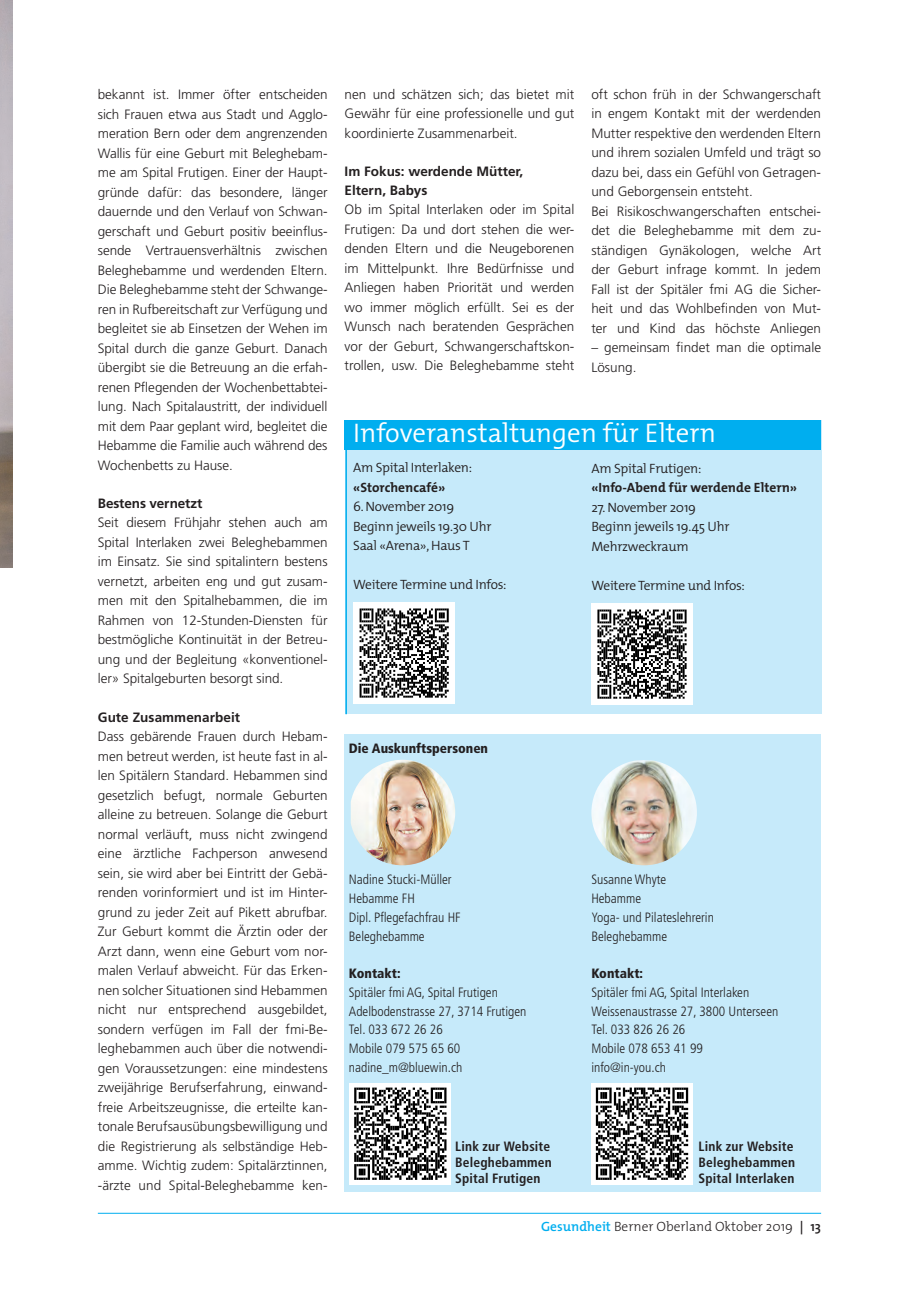
<style>
.page{position:relative;width:919px;height:1289px;background:#fff}
.page>*{position:absolute;margin:0;border:0;box-sizing:border-box;transform-origin:0 0}
.t1{font:300 27px "The Mix";color:#fff}
.t2{font:300 13.5px/19.5px "Frutiger";color:#231f20;text-align:justify}
.t3{font:300 condensed 13.5px/18.8px "Frutiger";color:#231f20}
.t4{font:300 13.5px/19.5px "The Mix";letter-spacing:-.02em;color:#231f20}
.t5{font:700 condensed 13.5px/16.2px "Frutiger";letter-spacing:.015em;color:#231f20}
.t6{font:700 13.5px/18.8px "Frutiger";color:#231f20}
.t7{font:700 13.5px "The Mix";color:#231f20}
.t8{font:300 13.5px "The Mix";color:#231f20}
.t9{font:900 condensed 13.5px "Frutiger";color:#231f20}
.s1{font-weight:600;color:#00aeef}
.s2{font-weight:600}
</style>
<div class="page">
<div style="left:344px;top:733px;width:477px;height:458px;background:#c6eafa"></div>
<img style="left:351px;top:759px;width:104px;height:106px">
<img style="left:591px;top:760px;width:106px;height:105px">
<div style="left:350px;top:1083px;width:101px;height:101px;background:#fff"></div>
<svg style="left:354px;top:1087px;width:92px;height:92px"></svg>
<div style="left:591px;top:1083px;width:101px;height:101px;background:#fff"></div>
<svg style="left:595px;top:1087px;width:93px;height:92px"></svg>
<div style="left:345px;top:420px;width:476px;height:293px;background:#c6eafa"></div>
<hr style="left:345px;top:421px;width:2px;height:293px;background:#00aeef">
<div style="left:344px;top:420px;width:477px;height:30px;background:#00aeef"></div>
<div style="left:353px;top:602px;width:102px;height:101px;background:#fff"></div>
<svg style="left:359px;top:608px;width:89px;height:89px"></svg>
<div style="left:591px;top:603px;width:101px;height:101px;background:#fff"></div>
<svg style="left:597px;top:609px;width:89px;height:89px"></svg>
<img style="left:0;top:0;width:13px;height:567px">
<hr style="left:98px;top:1212px;width:723px;height:1px;background:#00aeef">
<p class="t2" style="left:98px;top:86px;width:231px">bekannt ist. Immer öfter entscheiden sich Frauen etwa aus Stadt und Agglo&shy;meration Bern oder dem angrenzenden Wallis für eine Geburt mit Beleghebam&shy;me am Spital Frutigen. Einer der Haupt&shy;gründe dafür: das besondere, länger dauernde und den Verlauf von Schwan&shy;gerschaft und Geburt positiv beeinflus&shy;sende Vertrauensverhältnis zwischen Beleghebamme und werdenden Eltern.<br>Die Beleghebamme steht der Schwange&shy;ren in Rufbereitschaft zur Verfügung und begleitet sie ab Einsetzen der Wehen im Spital durch die ganze Geburt. Danach übergibt sie die Betreuung an die erfah&shy;renen Pflegenden der Wochenbettabtei&shy;lung. Nach Spitalaustritt, der individuell mit dem Paar geplant wird, begleitet die Hebamme die Familie auch während des Wochenbetts zu Hause.</p>
<p class="t6" style="left:98px;top:495px;width:106px">Bestens vernetzt</p>
<p class="t2" style="left:98px;top:514px;width:231px">Seit diesem Frühjahr stehen auch am Spital Interlaken zwei Beleghebammen im Einsatz. Sie sind spitalintern bestens vernetzt, arbeiten eng und gut zusam&shy;men mit den Spitalhebammen, die im Rahmen von 12-Stunden-Diensten für bestmögliche Kontinuität in der Betreu&shy;ung und der Begleitung «konventionel&shy;ler» Spitalgeburten besorgt sind.</p>
<p class="t6" style="left:98px;top:709px;width:144px">Gute Zusammenarbeit</p>
<p class="t2" style="left:98px;top:728px;width:231px">Dass gebärende Frauen durch Hebam&shy;men betreut werden, ist heute fast in al&shy;len Spitälern Standard. Hebammen sind gesetzlich befugt, normale Geburten alleine zu betreuen. Solange die Geburt normal verläuft, muss nicht zwingend eine ärztliche Fachperson anwesend sein, sie wird aber bei Eintritt der Gebä&shy;renden vorinformiert und ist im Hinter&shy;grund zu jeder Zeit auf Pikett abrufbar.<br>Zur Geburt kommt die Ärztin oder der Arzt dann, wenn eine Geburt vom nor&shy;malen Verlauf abweicht. Für das Erken&shy;nen solcher Situationen sind Hebammen nicht nur entsprechend ausgebildet, sondern verfügen im Fall der fmi-Be&shy;leghebammen auch über die notwendi&shy;gen Voraussetzungen: eine mindestens zweijährige Berufserfahrung, einwand&shy;freie Arbeitszeugnisse, die erteilte kan&shy;tonale Berufsausübungsbewilligung und die Registrierung als selbständige Heb&shy;amme. Wichtig zudem: Spitalärzt innen, -ärzte und Spital-Beleghebamme ken-</p>
<p class="t2" style="left:344px;top:86px;width:231px">nen und schätzen sich; das bietet mit Gewähr für eine professionelle und gut koordinierte Zusammenarbeit.</p>
<p class="t6" style="left:344px;top:163px;width:180px">Im Fokus: werdende Mütter,<br>Eltern, Babys</p>
<p class="t2" style="left:344px;top:201px;width:231px">Ob im Spital Interlaken oder im Spital Frutigen: Da und dort stehen die wer&shy;denden Eltern und die Neugeborenen im Mittelpunkt. Ihre Bedürfnisse und Anliegen haben Priorität und werden wo immer möglich erfüllt. Sei es der Wunsch nach beratenden Gesprächen vor der Geburt, Schwangerschaftskon&shy;trollen, usw. Die Beleghebamme steht</p>
<p class="t2" style="left:591px;top:86px;width:231px;text-align:left">oft schon früh in der Schwangerschaft in engem Kontakt mit der werdenden Mutter respektive den werdenden Eltern und ihrem sozialen Umfeld und trägt so dazu bei, dass ein Gefühl von Getragen&shy;und Geborgensein entsteht.<br>Bei Risikoschwangerschaften entschei&shy;det die Beleghebamme mit dem zu&shy;ständigen Gynäkologen, welche Art der Geburt infrage kommt. In jedem Fall ist der Spitäler fmi AG die Sicher&shy;heit und das Wohlbefinden von Mut&shy;ter und Kind das höchste Anliegen</p>
<p class="t2" style="left:591px;top:339px;width:231px">– gemeinsam findet man die optimale<br>Lösung.</p>
<h1 class="t1" style="left:353px;top:423px;width:364px">Infoveranstaltungen für Eltern</h1>
<p class="t4" style="left:353px;top:459px;width:120px">Am Spital Interlaken:</p>
<p class="t7" style="left:353px;top:482px;width:94px">«Storchencafé»</p>
<p class="t4" style="left:353px;top:498px;width:140px">6. November 2019<br>Beginn jeweils 19.30 Uhr<br>Saal «Arena», Haus T</p>
<p class="t4" style="left:353px;top:576px;width:155px">Weitere Termine und Infos:</p>
<p class="t4" style="left:591px;top:460px;width:112px">Am Spital Frutigen:</p>
<p class="t7" style="left:591px;top:483px;width:207px">«Info-Abend für werdende Eltern»</p>
<p class="t4" style="left:591px;top:499px;width:139px">27. November 2019<br>Beginn jeweils 19.45 Uhr<br>Mehrzweckraum</p>
<p class="t4" style="left:591px;top:577px;width:155px">Weitere Termine und Infos:</p>
<p class="t9" style="left:349px;top:743px;width:141px">Die Auskunftspersonen</p>
<p class="t3" style="left:349px;top:871px;width:113px">Nadine Stucki-Müller<br>Hebamme FH<br>Dipl. Pflegefachfrau HF<br>Beleghebamme</p>
<p class="t9" style="left:349px;top:968px;width:53px">Kontakt:</p>
<p class="t3" style="left:349px;top:984px;width:179px">Spitäler fmi AG, Spital Frutigen<br>Adelbodenstrasse 27, 3714 Frutigen<br>Tel. 033 672 26 26<br>Mobile 079 575 65 60 nadine_m@bluewin.ch</p>
<p class="t3" style="left:591px;top:871px;width:124px">Susanne Whyte<br>Hebamme<br>Yoga- und Pilateslehrerin<br>Beleghebamme</p>
<p class="t9" style="left:591px;top:968px;width:53px">Kontakt:</p>
<p class="t3" style="left:591px;top:984px;width:188px">Spitäler fmi AG, Spital Interlaken<br>Weissenaustrasse 27, 3800 Unterseen<br>Tel. 033 826 26 26<br>Mobile 078 653 41 99 info@in-you.ch</p>
<p class="t5" style="left:455px;top:1139px;width:98px">Link zur Website<br>Beleghebammen<br>Spital Frutigen</p>
<p class="t5" style="left:698px;top:1139px;width:98px">Link zur Website<br>Beleghebammen<br>Spital Interlaken</p>
<p class="t8" style="left:541px;top:1221px;width:281px"><span class="s1">Gesundheit</span> Berner Oberland Oktober 2019 <span class="s2">| 13</span></p>
</div>
